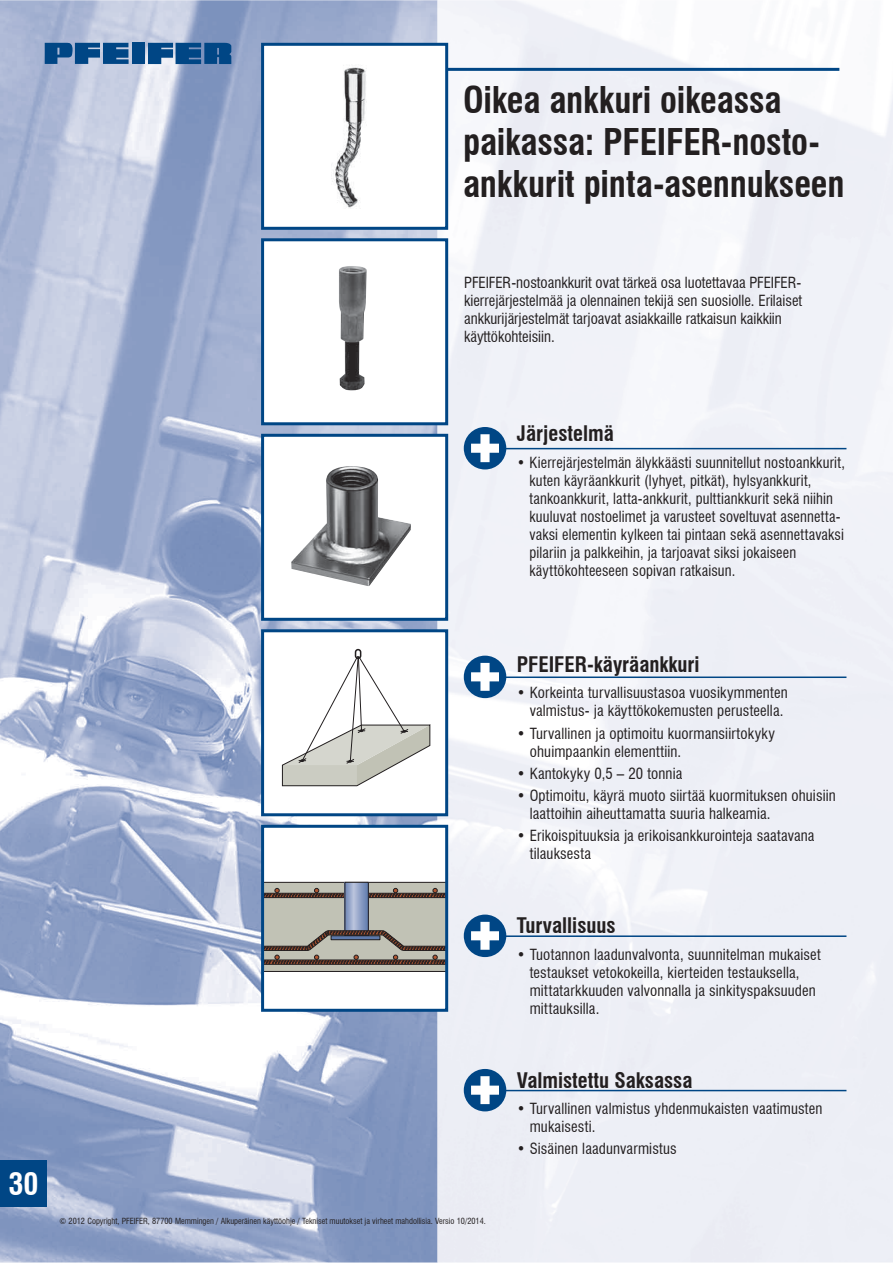
<style>
.page{position:relative;width:893px;height:1263px;background:#fff}
.page>*{position:absolute;margin:0;border:0;box-sizing:border-box;transform-origin:0 0}
.t1{font:700 condensed 36px/42px "Swiss 721 BT";letter-spacing:-.005em;color:#231f20}
.t2{font:700 condensed 30px "Swiss 721 BT";color:#fff}
.t3{font:700 condensed 21px "Swiss 721 BT";color:#231f20}
.t4{font:condensed 15px/18px "Swiss 721 BT";letter-spacing:.01em;color:#231f20}
.t5{font:condensed 8.25px "Swiss 721 BT";color:#231f20}
</style>
<div class="page">
<img style="left:0;top:0;width:437px;height:1263px">
<img style="left:437px;top:0;width:455px;height:1263px">
<hr style="left:437px;top:68px;width:402px;height:3px;background:#004685">
<div style="left:262px;top:44px;width:184px;height:184px;background:#fff"></div>
<img style="left:332px;top:65px;width:35px;height:143px">
<div style="left:261px;top:43px;width:187px;height:187px;border:3px solid #004685"></div>
<div style="left:262px;top:240px;width:184px;height:184px;background:#fff"></div>
<img style="left:339px;top:266px;width:28px;height:125px">
<div style="left:261px;top:238px;width:187px;height:187px;border:3px solid #004685"></div>
<div style="left:262px;top:435px;width:184px;height:184px;background:#fff"></div>
<img style="left:291px;top:466px;width:120px;height:120px">
<div style="left:261px;top:434px;width:187px;height:187px;border:3px solid #004685"></div>
<div style="left:262px;top:631px;width:184px;height:184px;background:#fff"></div>
<div style="left:355px;top:649px;width:6px;height:10px;border:2px solid #231f20;border-radius:3px"></div>
<svg style="left:282px;top:655px;width:148px;height:131px"></svg>
<div style="left:261px;top:629px;width:187px;height:187px;border:3px solid #004685"></div>
<div style="left:262px;top:826px;width:184px;height:184px;background:#fff"></div>
<div style="left:262px;top:882px;width:184px;height:89px;background:#c1c2b5"></div>
<svg style="left:265px;top:888px;width:179px;height:10px"></svg>
<hr style="left:262px;top:971px;width:184px;height:1px;background:#231f20">
<hr style="left:262px;top:882px;width:184px;height:1px;background:#231f20">
<svg style="left:346px;top:884px;width:20px;height:46px"></svg>
<svg style="left:265px;top:930px;width:179px;height:35px"></svg>
<div style="left:261px;top:825px;width:187px;height:187px;border:3px solid #004685"></div>
<svg style="left:45px;top:43px;width:84px;height:21px;background:#296198"></svg>
<div style="left:132px;top:43px;width:12px;height:21px;background:#004685"></div>
<svg style="left:148px;top:43px;width:83px;height:21px;background:#1d5992"></svg>
<div style="left:0;top:1161px;width:47px;height:46px;background:#004685"></div>
<hr style="left:501px;top:448px;width:345px;height:1px;background:#004685">
<div style="left:464px;top:427px;width:42px;height:42px;background:#004685;border-radius:50%"></div>
<svg style="left:471px;top:434px;width:28px;height:28px"></svg>
<hr style="left:501px;top:677px;width:345px;height:1px;background:#004685">
<div style="left:464px;top:656px;width:42px;height:42px;background:#004685;border-radius:50%"></div>
<svg style="left:471px;top:663px;width:28px;height:28px"></svg>
<hr style="left:501px;top:935px;width:345px;height:2px;background:#004685">
<div style="left:464px;top:915px;width:42px;height:42px;background:#004685;border-radius:50%"></div>
<svg style="left:471px;top:922px;width:28px;height:28px"></svg>
<hr style="left:501px;top:1090px;width:345px;height:1px;background:#004685">
<div style="left:464px;top:1069px;width:42px;height:42px;background:#004685;border-radius:50%"></div>
<svg style="left:471px;top:1076px;width:28px;height:28px"></svg>
<h1 class="t1" style="left:463px;top:79px;width:383px">Oikea ankkuri oikeassa paikassa: PFEIFER-nosto&shy;ankkurit pinta-asennukseen</h1>
<p class="t4" style="left:464px;top:273px;width:339px">PFEIFER-nostoankkurit ovat tärkeä osa luotettavaa PFEIFER&shy;kierrejärjestelmää ja olennainen tekijä sen suosiolle. Erilaiset ankkurijärjestelmät tarjoavat asiakkaille ratkaisun kaikkiin käyttökohteisiin.</p>
<h2 class="t2" style="left:8px;top:1166px;width:31px">30</h2>
<p class="t5" style="left:59px;top:1216px;width:428px">© 2012 Copyright, PFEIFER, 87700 Memmingen / Alkuperäinen käyttöohje / Tekniset muutokset ja virheet mahdollisia. Versio 10/2014.</p>
<h3 class="t3" style="left:517px;top:421px;width:98px">Järjestelmä</h3>
<p class="t4" style="left:529px;top:453px;width:317px;text-indent:-13px">• Kierrejärjestelmän älykkäästi suunnitellut nostoankkurit, kuten käyräankkurit (lyhyet, pitkät), hylsyankkurit, tankoankkurit, latta-ankkurit, pulttiankkurit sekä niihin kuuluvat nostoelimet ja varusteet soveltuvat asennetta&shy;vaksi elementin kylkeen tai pintaan sekä asennettavaksi pilariin ja palkkeihin, ja tarjoavat siksi jokaiseen käyttökohteeseen sopivan ratkaisun.</p>
<h3 class="t3" style="left:517px;top:652px;width:184px">PFEIFER-käyräankkuri</h3>
<p class="t4" style="left:517px;top:684px;width:272px;text-align:center">• Korkeinta turvallisuustasoa vuosikymmenten valmistus- ja käyttökokemusten perusteella.</p>
<p class="t4" style="left:529px;top:724px;width:247px;text-indent:-13px">• Turvallinen ja optimoitu kuormansiirtokyky ohuimpaankin elementtiin.</p>
<p class="t4" style="left:517px;top:764px;width:167px">• Kantokyky 0,5 – 20 tonnia</p>
<p class="t4" style="left:529px;top:787px;width:307px;text-indent:-13px">• Optimoitu, käyrä muoto siirtää kuormituksen ohuisiin laattoihin aiheuttamatta suuria halkeamia.</p>
<p class="t4" style="left:529px;top:827px;width:286px;text-indent:-13px">• Erikoispituuksia ja erikoisankkurointeja saatavana tilauksesta</p>
<h3 class="t3" style="left:517px;top:913px;width:100px">Turvallisuus</h3>
<p class="t4" style="left:529px;top:945px;width:292px;text-indent:-13px">• Tuotannon laadunvalvonta, suunnitelman mukaiset testaukset vetokokeilla, kierteiden testauksella, mittatarkkuuden valvonnalla ja sinkityspaksuuden mittauksilla.</p>
<h3 class="t3" style="left:517px;top:1067px;width:177px">Valmistettu Saksassa</h3>
<p class="t4" style="left:529px;top:1100px;width:294px;text-indent:-13px">• Turvallinen valmistus yhdenmukaisten vaatimusten mukaisesti.</p>
<p class="t4" style="left:517px;top:1140px;width:161px">• Sisäinen laadunvarmistus</p>
</div>
